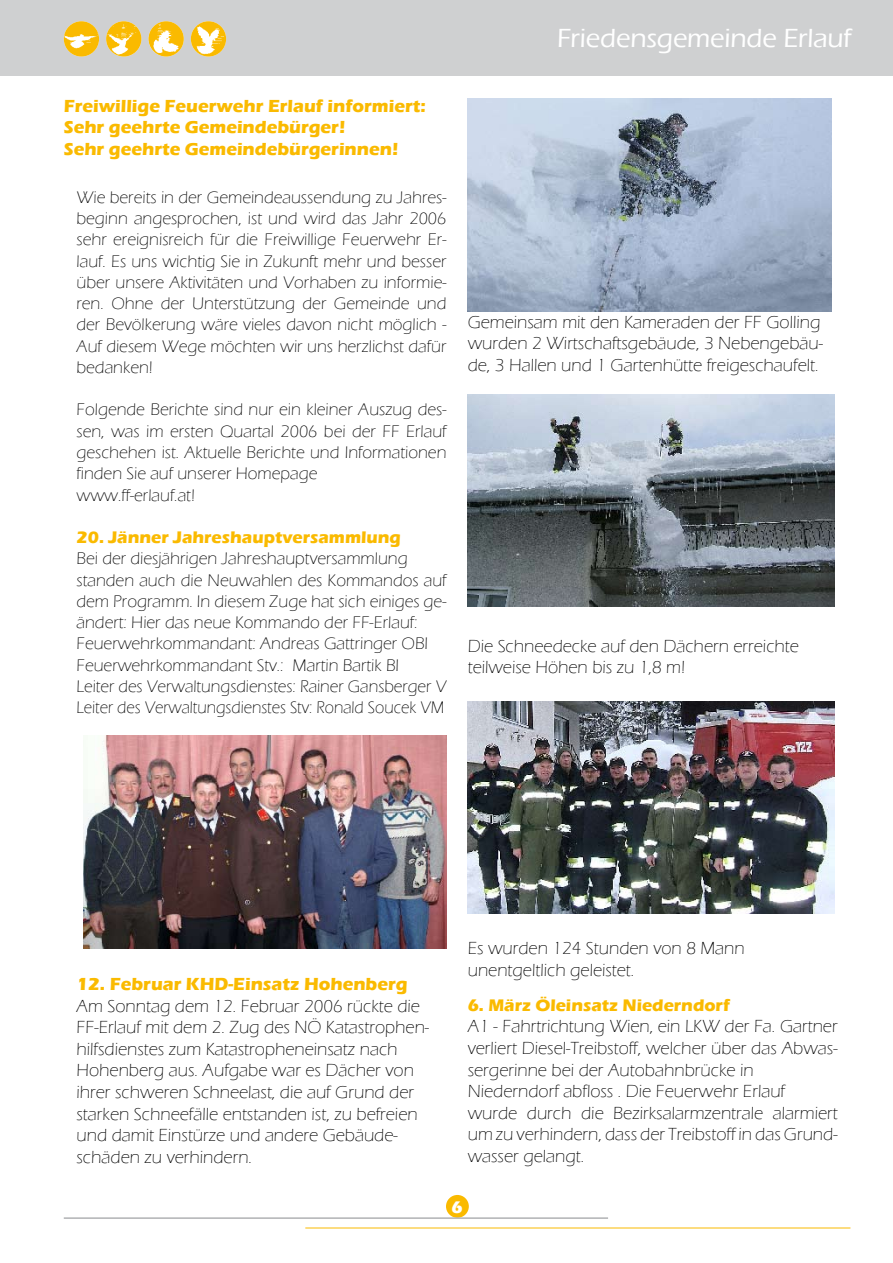
<style>
.page{position:relative;width:893px;height:1263px;background:#fff}
.page>*{position:absolute;margin:0;border:0;box-sizing:border-box;transform-origin:0 0}
.t1{font:500 27px "Eras ITC";letter-spacing:-.005em;color:#fff}
.t2{font:300 18px/21.6px "Eras ITC";color:#000}
.t3{font:700 18px/21.6px "Eras ITC";color:#faba00}
.t4{font:300 17.25px/21.3px "Eras ITC";color:#000}
.t5{font:700 17.25px "Eras ITC";color:#faba00}
.t6{font:700 17.25px "Eras ITC";color:#fff}
</style>
<div class="page">
<div style="left:0;top:0;width:893px;height:75px;background:#cfd0d1"></div>
<img style="left:64px;top:21px;width:35px;height:36px;border-radius:50%">
<img style="left:106px;top:21px;width:35px;height:36px;border-radius:50%">
<img style="left:148px;top:21px;width:36px;height:36px;border-radius:50%">
<img style="left:191px;top:21px;width:35px;height:36px;border-radius:50%">
<div style="left:446px;top:1195px;width:23px;height:23px;background:#faba00;border-radius:50%"></div>
<hr style="left:305px;top:1227px;width:545px;height:1px;background:#faba00">
<hr style="left:64px;top:1217px;width:544px;height:2px;background:#b1b2b4">
<img style="left:83px;top:735px;width:363px;height:213px">
<img style="left:468px;top:394px;width:366px;height:213px">
<img style="left:468px;top:701px;width:366px;height:213px">
<img style="left:468px;top:99px;width:363px;height:212px">
<p class="t3" style="left:64px;top:95px;width:363px">Freiwillige Feuerwehr Erlauf informiert:<br>Sehr geehrte Gemeindebürger!<br>Sehr geehrte Gemeindebürgerinnen!</p>
<p class="t4" style="left:77px;top:187px;width:371px;text-align:justify">Wie bereits in der Gemeindeaussendung zu Jahres&shy;beginn angesprochen, ist und wird das Jahr 2006 sehr ereignisreich für die Freiwillige Feuerwehr Er&shy;lauf. Es uns wichtig Sie in Zukunft mehr und besser über unsere Aktivitäten und Vorhaben zu informie&shy;ren. Ohne der Unterstützung der Gemeinde und der Bevölkerung wäre vieles davon nicht möglich - Auf diesem Wege möchten wir uns herzlichst dafür bedanken!</p>
<p class="t4" style="left:77px;top:399px;width:371px">Folgende Berichte sind nur ein kleiner Auszug des&shy;sen, was im ersten Quartal 2006 bei der FF Erlauf geschehen ist. Aktuelle Berichte und Informationen finden Sie auf unserer Homepage<br>www.ff-erlauf.at!</p>
<p class="t5" style="left:77px;top:527px;width:326px">20. Jänner Jahreshauptversammlung</p>
<p class="t4" style="left:77px;top:548px;width:371px">Bei der diesjährigen Jahreshauptversammlung standen auch die Neuwahlen des Kommandos auf dem Programm. In diesem Zuge hat sich einiges ge&shy;ändert: Hier das neue Kommando der FF-Erlauf:<br>Feuerwehrkommandant: Andreas Gattringer OBI Feuerwehrkommandant Stv.: Martin Bartik BI<br>Leiter des Verwaltungsdienstes: Rainer Gansberger V Leiter des Verwaltungsdienstes Stv: Ronald Soucek VM</p>
<h1 class="t1" style="left:557px;top:23px;width:296px">Friedensgemeinde Erlauf</h1>
<p class="t2" style="left:468px;top:311px;width:357px">Gemeinsam mit den Kameraden der FF Golling wurden 2 Wirtschaftsgebäude, 3 Nebengebäu&shy;de, 3 Hallen und 1 Gartenhütte freigeschaufelt.</p>
<p class="t2" style="left:468px;top:635px;width:333px">Die Schneedecke auf den Dächern erreichte teilweise Höhen bis zu 1,8 m!</p>
<p class="t3" style="left:77px;top:973px;width:333px">12. Februar KHD-Einsatz Hohenberg</p>
<p class="t2" style="left:77px;top:995px;width:354px">Am Sonntag dem 12. Februar 2006 rückte die FF-Erlauf mit dem 2. Zug des NÖ Katastrophen&shy;hilfsdienstes zum Katastropheneinsatz nach Hohenberg aus. Aufgabe war es Dächer von ihrer schweren Schneelast, die auf Grund der starken Schneefälle entstanden ist, zu befreien und damit Einstürze und andere Gebäude&shy;schäden zu verhindern.</p>
<p class="t2" style="left:468px;top:938px;width:279px">Es wurden 124 Stunden von 8 Mann unentgeltlich geleistet.</p>
<p class="t5" style="left:468px;top:995px;width:264px">6. März Öleinsatz Niederndorf</p>
<p class="t2" style="left:468px;top:1016px;width:371px">A1 - Fahrtrichtung Wien, ein LKW der Fa. Gartner verliert Diesel-Treibstoff, welcher über das Abwas&shy;sergerinne bei der Autobahnbrücke in Niederndorf abfloss . Die Feuerwehr Erlauf wurde durch die Bezirksalarmzentrale alarmiert um zu verhindern, dass der Treibstoff in das Grund&shy;wasser gelangt.</p>
<p class="t6" style="left:451px;top:1198px;width:13px">6</p>
</div>
